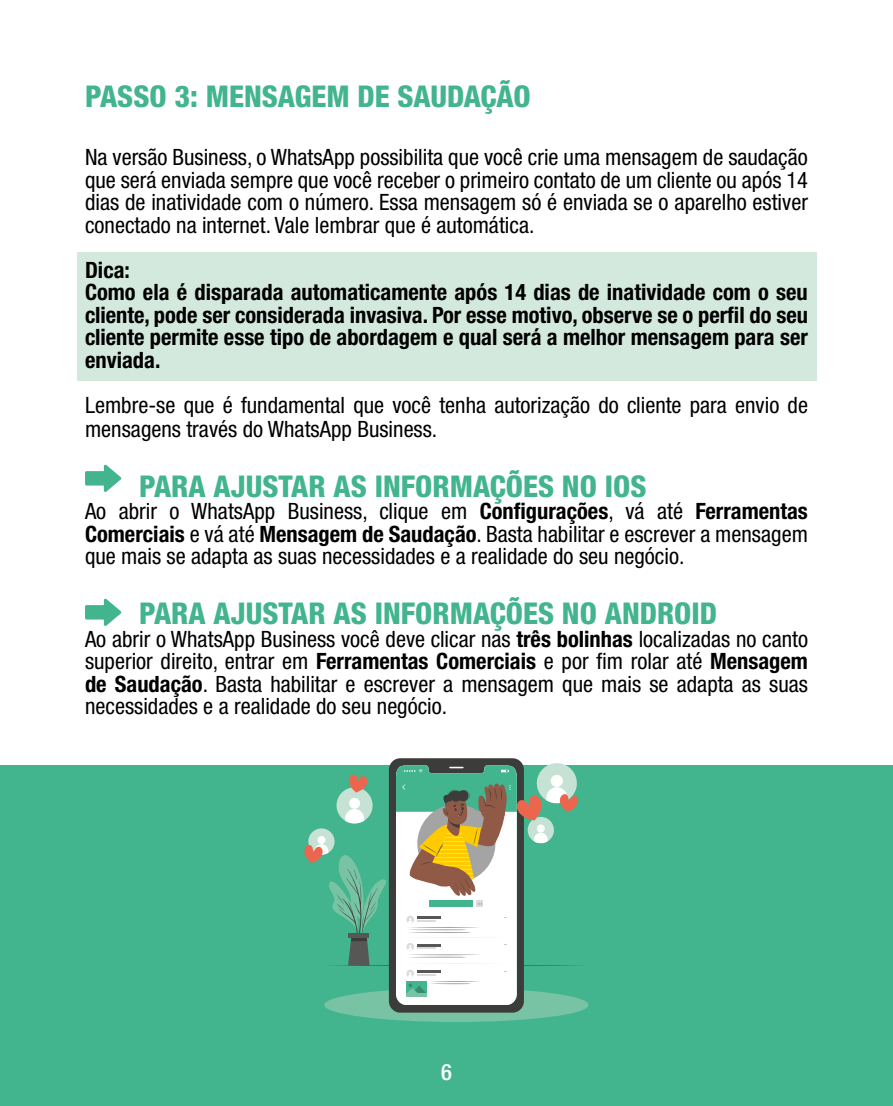
<style>
.page{position:relative;width:893px;height:1106px;background:#fff}
.page>*{position:absolute;margin:0;border:0;box-sizing:border-box;transform-origin:0 0}
.t1{font:800 condensed 30px "Helvetica Neue LT Std";color:#42b48e}
.t2{font:condensed 22.5px/22.5px "Helvetica Neue LT Std";color:#000;text-align:justify}
.t3{font:700 condensed 22.5px/22.5px "Helvetica Neue LT Std";color:#000}
.t4{font:500 condensed 22.5px "Helvetica Neue LT Std";color:#fff}
.s1{font-weight:700}
</style>
<div class="page">
<div style="left:77px;top:252px;width:739px;height:129px;background:#d3e9de"></div>
<div style="left:0;top:765px;width:893px;height:340px;background:#42b48e"></div>
<svg style="left:85px;top:464px;width:36px;height:28px"></svg>
<svg style="left:85px;top:598px;width:36px;height:28px"></svg>
<div style="left:324px;top:987px;width:265px;height:35px;background:#79c3a5;border-radius:50%"></div>
<svg style="left:304px;top:758px;width:285px;height:254px"></svg>
<h1 class="t1" style="left:85px;top:77px;width:447px">PASSO 3: MENSAGEM DE SAUDAÇÃO</h1>
<p class="t2" style="left:85px;top:146px;width:724px">Na versão Business, o WhatsApp possibilita que você crie uma mensagem de saudação que será enviada sempre que você receber o primeiro contato de um cliente ou após 14 dias de inatividade com o nú mero. Essa mensagem só é enviada se o aparelho estiver conectado na internet. Vale lembrar que é automática.</p>
<p class="t3" style="left:85px;top:258px;width:724px">Dica:<br>Como ela é disparada automaticamente após 14 dias de inatividade com o seu cliente, pode ser considerada invasiva. Por esse motivo, observe se o perfil do seu cliente permite esse tipo de abordagem e qual será a melhor mensagem para ser enviada.</p>
<p class="t2" style="left:85px;top:392px;width:724px;line-height:24px">Lembre-se que é fundamental que você tenha autorização do cliente para envio de mensagens través do WhatsApp Business.</p>
<h1 class="t1" style="left:139px;top:467px;width:509px">PARA AJUSTAR AS INFORMAÇÕES NO IOS</h1>
<p class="t2" style="left:85px;top:500px;width:724px">Ao abrir o WhatsApp Business, clique em <span class="s1">Configurações</span>, vá até <span class="s1">Ferramentas Comerciais</span> e vá até <span class="s1">Mensagem de Saudação</span>. Basta habilitar e escrever a mensagem que mais se adapta as suas necessidades e a realidade do seu negócio.</p>
<h1 class="t1" style="left:139px;top:595px;width:579px">PARA AJUSTAR AS INFORMAÇÕES NO ANDROID</h1>
<p class="t2" style="left:85px;top:627px;width:724px">Ao abrir o WhatsApp Business você deve clicar nas <span class="s1">três bolinhas</span> localizadas no canto superior direito, entrar em <span class="s1">Ferramentas Comerciais</span> e por fim rolar até <span class="s1">Mensagem de Saudação</span>. Basta habilitar e escrever a mensagem que mais se adapta as suas necessidades e a realidade do seu negócio.</p>
<p class="t4" style="left:441px;top:1058px;width:12px">6</p>
</div>
